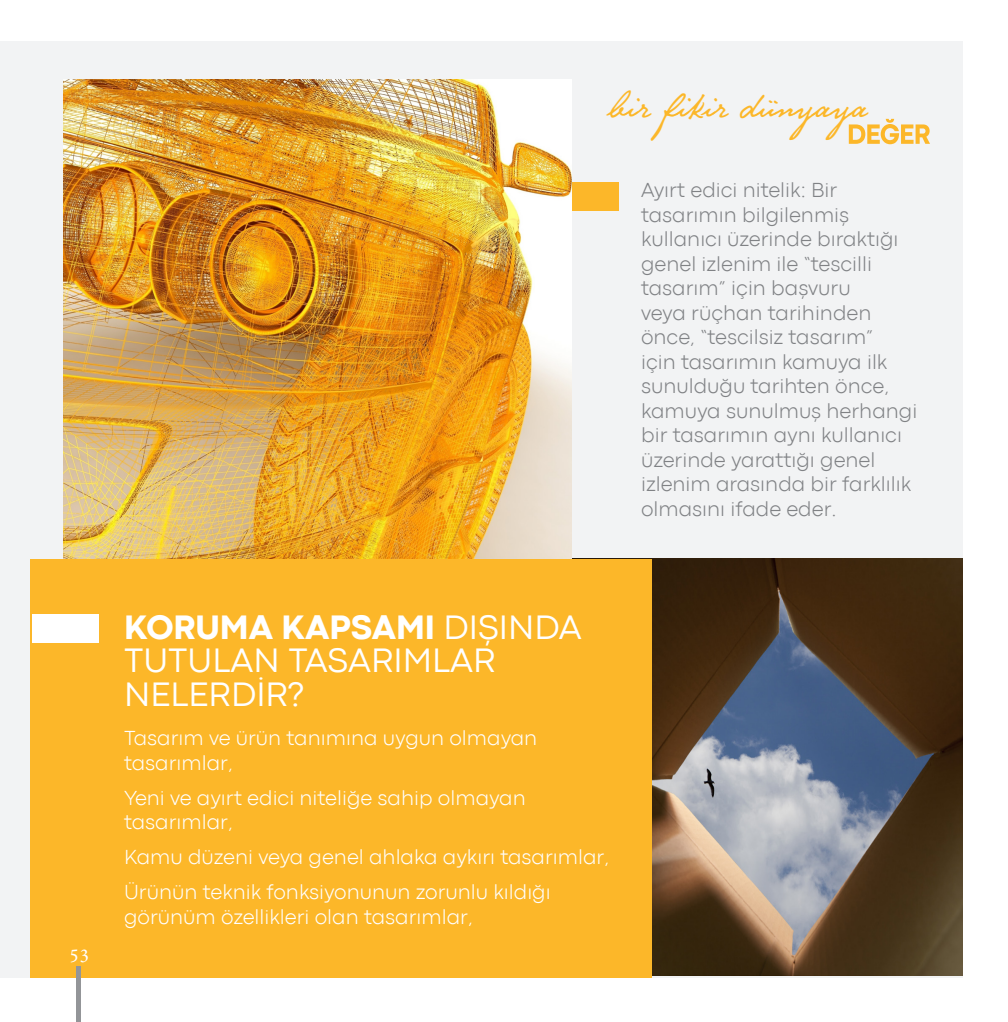
<style>
.page{position:relative;width:1008px;height:1022px;background:#fff}
.page>*{position:absolute;margin:0;border:0;box-sizing:border-box;transform-origin:0 0}
.t1{font:35.88px "Atatrk";color:#fcb729;scale:.91 1}
.t2{font:35px/33.4px "Codec Pro News";color:#fff}
.t3{font:300 21px/24.5px "Codec Pro";color:#808285}
.t4{font:300 21px/24.5px "Codec Pro";color:#fff}
.t5{font:21px "Minion Pro";color:#fff}
.s1{font-family:"Codec Pro";font-weight:800}
</style>
<div class="page">
<div style="left:0;top:41px;width:962px;height:936px;background:#f2f3f4"></div>
<div style="left:571px;top:183px;width:47px;height:28px;background:#fcb729"></div>
<svg style="left:848px;top:119px;width:81px;height:25px"></svg>
<img style="left:651px;top:559px;width:311px;height:417px">
<div style="left:30px;top:559px;width:621px;height:418px;background:#fcb729"></div>
<div style="left:32px;top:615px;width:67px;height:28px;background:#fff"></div>
<img style="left:63px;top:79px;width:508px;height:480px">
<hr style="left:77px;top:966px;width:4px;height:55px;background:#939598">
<h1 class="t1" style="left:608px;top:84px;width:285px">bir fikir dünyaya</h1>
<p class="t3" style="left:640px;top:178px;width:278px">Ayırt edici nitelik: Bir tasarımın bilgilenmiş kullanıcı üzerinde bıraktığı genel izlenim ile “tescilli tasarım” için başvuru<br>veya rüçhan tarihinden önce, “tescilsiz tasarım”<br>için tasarımın kamuya ilk sunulduğu tarihten önce, kamuya sunulmuş herhangi bir tasarımın aynı kullanıcı üzerinde yarattığı genel izlenim arasında bir farklılık olmasını ifade eder.</p>
<p class="t5" style="left:69px;top:939px;width:22px">53</p>
<p class="t2" style="left:124px;top:610px;width:459px"><span class="s1">KORUMA KAPSAMI</span> DIŞINDA<br>TUTULAN TASARIMLAR<br>NELERDİR?</p>
<p class="t4" style="left:124px;top:726px;width:414px">Tasarım ve ürün tanımına uygun olmayan tasarımlar,</p>
<p class="t4" style="left:124px;top:785px;width:403px">Yeni ve ayırt edici niteliğe sahip olmayan tasarımlar,</p>
<p class="t4" style="left:124px;top:845px;width:486px">Kamu düzeni veya genel ahlaka aykırı tasarımlar,</p>
<p class="t4" style="left:124px;top:880px;width:428px">Ürünün teknik fonksiyonunun zorunlu kıldığı görünüm özellikleri olan tasarımlar,</p>
</div>
